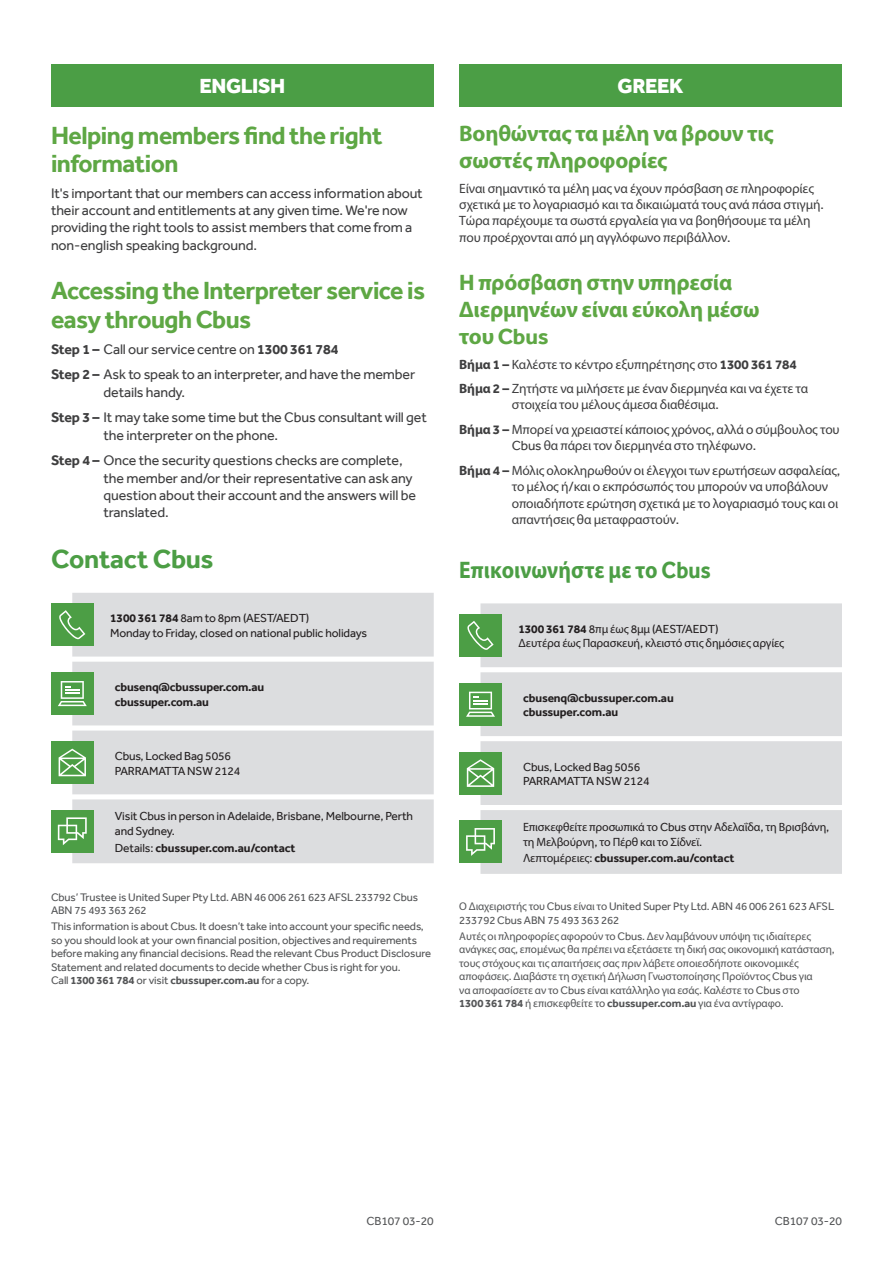
<style>
.page{position:relative;width:893px;height:1263px;background:#fff}
.page>*{position:absolute;margin:0;border:0;box-sizing:border-box;transform-origin:0 0}
.t1{font:700 27px "Effra";letter-spacing:-.01em;color:#4c9e45}
.t2{font:700 25.5px/28.5px "Effra";letter-spacing:-.02em;color:#5ea744}
.t3{font:700 24px "Myriad Pro";letter-spacing:.005em;color:#4c9e45;scale:.9 1}
.t4{font:700 22.5px/27px "Myriad Pro";letter-spacing:-.01em;color:#5ea744}
.t5{font:700 22.5px "Effra";color:#5ea744}
.t6{font:800 21px "Effra";letter-spacing:-.02em;color:#fff}
.t7{font:14.25px/17.2px "Effra";letter-spacing:-.01em;color:#3e3e3f}
.t8{font:13.5px/16.2px "Myriad Pro";letter-spacing:-.01em;color:#3e3e3f}
.t9{font:12px/15px "Effra";letter-spacing:-.01em;color:#231f20}
.t10{font:700 12px/15px "Effra";letter-spacing:-.01em;color:#231f20}
.t11{font:12px/14.4px "Myriad Pro";letter-spacing:-.01em;color:#231f20}
.t12{font:12px "Effra";letter-spacing:-.01em;color:#545557}
.t13{font:11.25px/13.5px "Effra";letter-spacing:-.01em;color:#545557}
.t14{font:11.25px/13.5px "Myriad Pro";letter-spacing:-.01em;color:#545557}
.s1{font-weight:700}
.s2{font-weight:400}
.s3{font-family:"Effra"}
.s4{font-family:"Myriad Pro"}
.s5{font-family:"Effra";font-weight:700}
.s6{font-family:"Myriad Pro";font-weight:400}
</style>
<div class="page">
<div style="left:51px;top:64px;width:383px;height:42px;background:#4b9e45"></div>
<div style="left:72px;top:593px;width:362px;height:270px;background:#dcdddf"></div>
<div style="left:51px;top:603px;width:43px;height:43px;background:#4c9e45"></div>
<svg style="left:59px;top:610px;width:26px;height:29px"></svg>
<div style="left:51px;top:672px;width:43px;height:43px;background:#4c9e45"></div>
<svg style="left:58px;top:681px;width:29px;height:25px"></svg>
<div style="left:51px;top:741px;width:43px;height:43px;background:#4c9e45"></div>
<svg style="left:59px;top:749px;width:27px;height:27px"></svg>
<div style="left:51px;top:810px;width:43px;height:43px;background:#4c9e45"></div>
<svg style="left:58px;top:817px;width:29px;height:28px"></svg>
<div style="left:459px;top:64px;width:383px;height:42px;background:#4b9e45"></div>
<div style="left:480px;top:603px;width:362px;height:271px;background:#dcdddf"></div>
<div style="left:459px;top:614px;width:43px;height:42px;background:#4c9e45"></div>
<svg style="left:467px;top:621px;width:27px;height:29px"></svg>
<div style="left:459px;top:683px;width:43px;height:42px;background:#4c9e45"></div>
<svg style="left:466px;top:692px;width:29px;height:25px"></svg>
<div style="left:459px;top:752px;width:43px;height:42px;background:#4c9e45"></div>
<svg style="left:467px;top:759px;width:27px;height:28px"></svg>
<div style="left:459px;top:821px;width:43px;height:42px;background:#4c9e45"></div>
<svg style="left:466px;top:828px;width:29px;height:28px"></svg>
<h3 class="t6" style="left:200px;top:73px;width:87px">ENGLISH</h3>
<h2 class="t2" style="left:51px;top:120px;width:333px">Helping members find the right information</h2>
<p class="t7" style="left:51px;top:184px;width:373px">It's important that our members can access information about their account and entitlements at any given time. We're now providing the right tools to assist members that come from a non-english speaking background.</p>
<h2 class="t2" style="left:51px;top:276px;width:376px">Accessing the Interpreter service is easy through Cbus</h2>
<p class="t7" style="left:51px;top:336px;width:366px;line-height:25.8px"><span class="s1">Step 1 –</span> Call our service centre on <span class="s1">1300 361 784<br>Step 2 –</span> Ask to speak to an interpreter, and have the member</p>
<p class="t7" style="left:51px;top:379px;width:377px;line-height:25.8px;text-indent:52px">details handy.<br><span class="s1">Step 3 –</span> It may take some time but the Cbus consultant will get</p>
<p class="t7" style="left:51px;top:422px;width:353px;line-height:25.8px;text-indent:52px">the interpreter on the phone.<br><span class="s1">Step 4 –</span> Once the security questions checks are complete,</p>
<p class="t7" style="left:104px;top:469px;width:314px">the member and/or their representative can ask any question about their account and the answers will be translated.</p>
<h1 class="t1" style="left:51px;top:542px;width:164px">Contact Cbus</h1>
<p class="t9" style="left:110px;top:610px;width:258px"><span class="s1">1300 361 784</span> 8am to 8pm (AEST/AEDT)<br>Monday to Friday, closed on national public holidays</p>
<p class="t10" style="left:115px;top:679px;width:151px">cbusenq@cbussuper.com.au cbussuper.com.au</p>
<p class="t9" style="left:115px;top:748px;width:127px">Cbus, Locked Bag 5056<br>PARRAMATTA NSW 2124</p>
<p class="t9" style="left:115px;top:808px;width:300px">Visit Cbus in person in Adelaide, Brisbane, Melbourne, Perth and Sydney.</p>
<p class="t10" style="left:115px;top:840px;width:182px"><span class="s2">Details:</span> cbussuper.com.au/contact</p>
<p class="t13" style="left:51px;top:890px;width:369px">Cbus’ Trustee is United Super Pty Ltd. ABN 46 006 261 623 AFSL 233792 Cbus<br>ABN 75 493 363 262</p>
<p class="t13" style="left:51px;top:919px;width:382px">This information is about Cbus. It doesn’t take into account your specific needs, so you should look at your own financial position, objectives and requirements before making any financial decisions. Read the relevant Cbus Product Disclosure Statement and related documents to decide whether Cbus is right for you.<br>Call <span class="s1">1300 361 784</span> or visit <span class="s1">cbussuper.com.au</span> for a copy.</p>
<h3 class="t6" style="left:618px;top:73px;width:68px">GREEK</h3>
<h3 class="t4" style="left:459px;top:119px;width:316px">Βοηθώντας τα μέλη να βρουν τις σωστές πληροφορίες</h3>
<p class="t8" style="left:459px;top:180px;width:366px">Είναι σημαντικό τα μέλη μας να έχουν πρόσβαση σε πληροφορίες σχετικά με το λογαριασμό και τα δικαιώματά τους ανά πάσα στιγμή<span class="s3">.<br></span>Τώρα παρέχουμε τα σωστά εργαλεία για να βοηθήσουμε τα μέλη που προέρχονται από μη αγγλόφωνο περιβάλλον<span class="s3">.</span></p>
<h3 class="t4" style="left:459px;top:268px;width:302px">Η πρόσβαση στην υπηρεσία<br>Διερμηνέων είναι εύκολη μέσω</h3>
<h3 class="t5" style="left:459px;top:323px;width:91px"><span class="s4">του</span> Cbus</h3>
<p class="t8" style="left:459px;top:351px;width:351px;line-height:24.8px"><span class="s1">Βήμα</span> <span class="s5">1 –</span> Καλέστε το κέντρο εξυπηρέτησης στο <span class="s5">1300 361 784<br></span><span class="s1">Βήμα</span> <span class="s5">2 –</span> Ζητήστε να μιλήσετε με έναν διερμηνέα και να έχετε τα</p>
<p class="t8" style="left:459px;top:392px;width:382px;line-height:24.8px;text-indent:53px">στοιχεία του μέλους άμεσα διαθέσιμα<span class="s3">.<br></span><span class="s1">Βήμα</span> <span class="s5">3 –</span> Μπορεί να χρειαστεί κάποιος χρόνος<span class="s3">,</span> αλλά ο σύμβουλος του</p>
<p class="t8" style="left:459px;top:433px;width:383px;line-height:24.8px;text-indent:53px"><span class="s3">Cbus</span> θα πάρει τον διερμηνέα στο τηλέφωνο<span class="s3">.<br></span><span class="s1">Βήμα</span> <span class="s5">4 –</span> Μόλις ολοκληρωθούν οι έλεγχοι των ερωτήσεων ασφαλείας<span class="s3">,</span></p>
<p class="t8" style="left:512px;top:478px;width:328px">το μέλος ή<span class="s3">/</span>και ο εκπρόσωπός του μπορούν να υποβάλουν οποιαδήποτε ερώτηση σχετικά με το λογαριασμό τους και οι απαντήσεις θα μεταφραστούν<span class="s3">.</span></p>
<h3 class="t3" style="left:459px;top:555px;width:281px">Επικοινωνήστε με το <span class="s3">Cbus</span></h3>
<p class="t9" style="left:518px;top:621px;width:202px"><span class="s1">1300 361 784</span> 8<span class="s4">πμ έως</span> 8<span class="s4">μμ</span> (AEST/AEDT)</p>
<p class="t11" style="left:518px;top:636px;width:267px">Δευτέρα έως Παρασκευή<span class="s3">,</span> κλειστό στις δημόσιες αργίες</p>
<p class="t10" style="left:523px;top:690px;width:152px;line-height:14.4px">cbusenq@cbussuper.com.au cbussuper.com.au</p>
<p class="t9" style="left:523px;top:759px;width:128px;line-height:14.4px">Cbus, Locked Bag 5056<br>PARRAMATTA NSW 2124</p>
<p class="t11" style="left:523px;top:820px;width:308px">Επισκεφθείτε προσωπικά το <span class="s3">Cbus</span> στην Αδελαΐδα<span class="s3">,</span> τη Βρισβάνη<span class="s3">, </span>τη Μελβούρνη<span class="s3">,</span> το Πέρθ και το Σίδνεϊ<span class="s3">.</span></p>
<p class="t10" style="left:523px;top:850px;width:213px"><span class="s6">Λεπτομέρειες</span><span class="s2">:</span> cbussuper.com.au/contact</p>
<p class="t13" style="left:459px;top:900px;width:376px"><span class="s4">Ο Διαχειριστής του</span> Cbus <span class="s4">είναι το</span> United Super Pty Ltd. ABN 46 006 261 623 AFSL<br>233792 Cbus ABN 75 493 363 262</p>
<p class="t14" style="left:459px;top:929px;width:377px">Αυτές οι πληροφορίες αφορούν το <span class="s3">Cbus.</span> Δεν λαμβάνουν υπόψη τις ιδιαίτερες ανάγκες σας<span class="s3">,</span> επομένως θα πρέπει να εξετάσετε τη δική σας οικονομική κατάσταση<span class="s3">, </span>τους στόχους και τις απαιτήσεις σας πριν λάβετε οποιεσδήποτε οικονομικές αποφάσεις<span class="s3">.</span> Διαβάστε τη σχετική Δήλωση Γνωστοποίησης Προϊόντος <span class="s3">Cbus</span> για<br>να αποφασίσετε αν το <span class="s3">Cbus</span> είναι κατάλληλο για εσάς<span class="s3">.</span> Καλέστε το <span class="s3">Cbus</span> στο<br><span class="s5">1300 361 784</span> ή επισκεφθείτε το <span class="s5">cbussuper.com.au</span> για ένα αντίγραφο<span class="s3">.</span></p>
<p class="t12" style="left:366px;top:1214px;width:69px">CB107 03-20</p>
<p class="t12" style="left:775px;top:1214px;width:69px">CB107 03-20</p>
</div>
